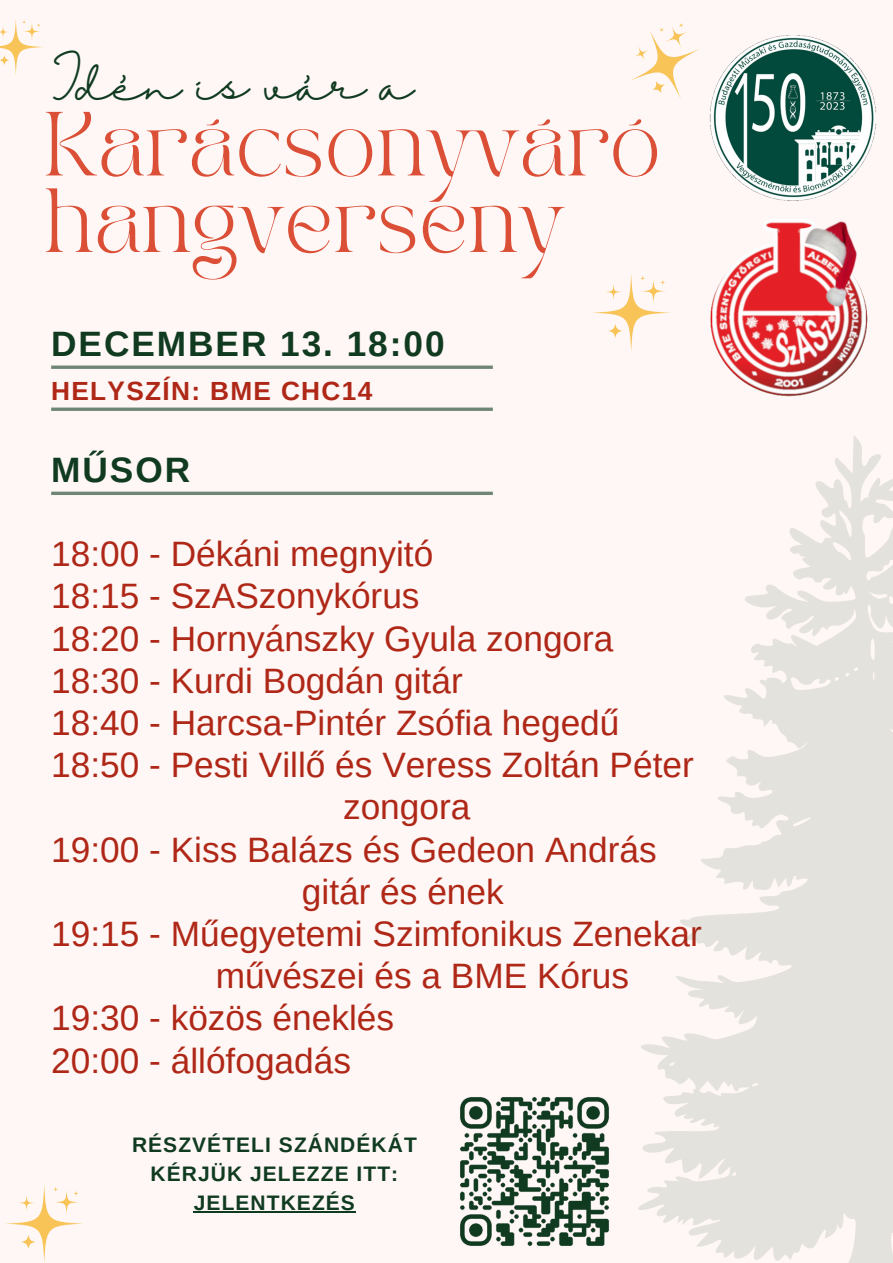
<style>
.page{position:relative;width:893px;height:1263px;background:#fff7f5}
.page>*{position:absolute;margin:0;border:0;box-sizing:border-box;transform-origin:0 0}
.t1{font:63.53px "TAN PEARL Regular";color:#db4f37}
.t2{font:41.25px "Halimun";color:#103b21}
.t3{font:35.25px/42.2px "Arimo";color:#af2717}
.t4{font:700 35.25px "Arimo";letter-spacing:.055em;color:#103b21}
.t5{font:700 26.25px "Arimo";letter-spacing:.05em;color:#af2717}
.t6{font:700 21px/29.2px "Arimo";letter-spacing:.05em;color:#103b21;text-align:center}
</style>
<div class="page">
<svg style="left:51px;top:407px;width:442px;height:4px;background:#859788"></svg>
<svg style="left:51px;top:365px;width:442px;height:4px;background:#859789"></svg>
<svg style="left:0;top:19px;width:43px;height:56px"></svg>
<img style="left:710px;top:221px;width:158px;height:176px">
<svg style="left:632px;top:23px;width:67px;height:76px"></svg>
<svg style="left:592px;top:273px;width:78px;height:79px"></svg>
<svg style="left:605px;top:283px;width:17px;height:18px"></svg>
<svg style="left:640px;top:278px;width:26px;height:26px"></svg>
<svg style="left:659px;top:279px;width:7px;height:7px"></svg>
<svg style="left:639px;top:275px;width:7px;height:7px"></svg>
<svg style="left:5px;top:1184px;width:79px;height:79px"></svg>
<svg style="left:18px;top:1194px;width:17px;height:18px"></svg>
<svg style="left:54px;top:1189px;width:25px;height:26px"></svg>
<svg style="left:72px;top:1190px;width:7px;height:7px"></svg>
<svg style="left:52px;top:1186px;width:7px;height:7px"></svg>
<img style="left:460px;top:1097px;width:149px;height:149px">
<hr style="left:194px;top:1211px;width:162px;height:2px;background:#103b21">
<img style="left:710px;top:35px;width:167px;height:166px">
<hr style="left:51px;top:492px;width:442px;height:3px;background:#103b21">
<svg style="left:638px;top:436px;width:255px;height:827px;fill:#e4e2dd"></svg>
<p class="t2" style="left:51px;top:62px;width:365px">Idén is vár a</p>
<p class="t1" style="left:44px;top:111px;width:618px">Karácsonyváró</p>
<p class="t1" style="left:44px;top:187px;width:522px">hangverseny</p>
<p class="t4" style="left:51px;top:324px;width:395px">DECEMBER 13. 18:00</p>
<p class="t5" style="left:51px;top:376px;width:323px">HELYSZÍN: BME CHC14</p>
<p class="t4" style="left:51px;top:450px;width:140px">MŰSOR</p>
<p class="t3" style="left:51px;top:533px;width:384px">18:00 - Dékáni megnyitó</p>
<p class="t3" style="left:51px;top:575px;width:370px">18:15 - SzASzonykórus</p>
<p class="t3" style="left:51px;top:617px;width:564px">18:20 - Hornyánszky Gyula zongora</p>
<p class="t3" style="left:51px;top:659px;width:413px">18:30 - Kurdi Bogdán gitár</p>
<p class="t3" style="left:51px;top:702px;width:570px">18:40 - Harcsa-Pintér Zsófia hegedű</p>
<p class="t3" style="left:343px;top:744px;width:352px;text-indent:-292px">18:50 - Pesti Villő és Veress Zoltán Péter zongora</p>
<p class="t3" style="left:302px;top:828px;width:356px;text-indent:-251px">19:00 - Kiss Balázs és Gedeon András gitár és ének</p>
<p class="t3" style="left:216px;top:913px;width:487px;text-indent:-165px">19:15 - Műegyetemi Szimfonikus Zenekar művészei és a BME Kórus</p>
<p class="t3" style="left:51px;top:997px;width:344px">19:30 - közös éneklés</p>
<p class="t3" style="left:51px;top:1039px;width:301px">20:00 - állófogadás</p>
<p class="t6" style="left:132px;top:1130px;width:286px">RÉSZVÉTELI SZÁNDÉKÁT<br>KÉRJÜK JELEZZE ITT:</p>
<p class="t6" style="left:194px;top:1188px;width:162px">JELENTKEZÉS</p>
</div>
